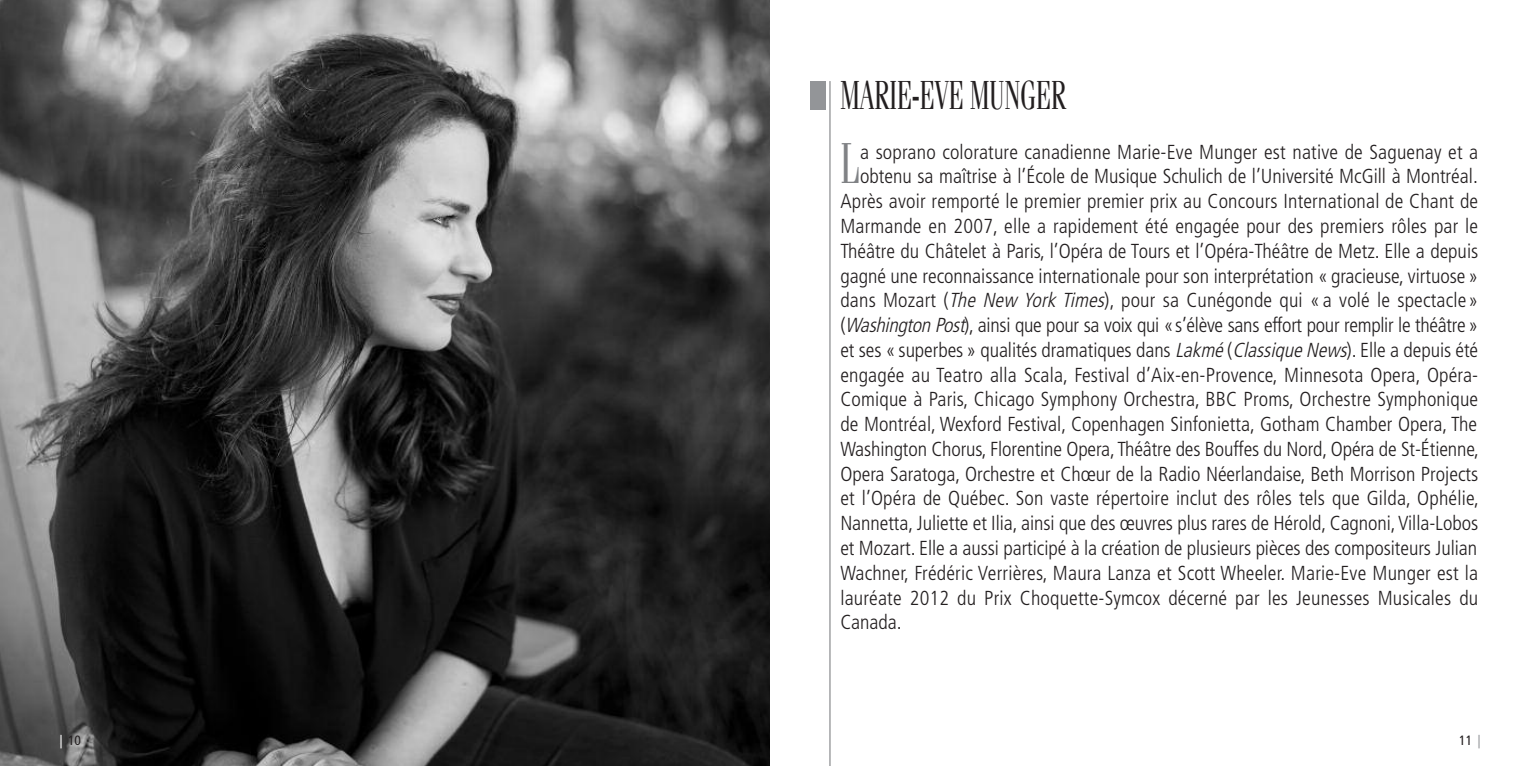
<style>
.page{position:relative;width:1539px;height:766px;background:#fff}
.page>*{position:absolute;margin:0;border:0;box-sizing:border-box;transform-origin:0 0}
.t1{font:57.6px "Fenice";color:#808285;scale:.6 1}
.t2{font:40.5px "Fenice";color:#231f20;scale:.6 1}
.t3{font:300 condensed 20.25px "Frutiger";color:#231f20}
.t4{font:condensed 13.5px "Frutiger";color:#231f20}
.s1{font-style:italic}
.s2{font-family:"Grotesque";color:#fff}
.s3{font-family:"Grotesque";color:#939598}
</style>
<div class="page">
<img style="left:0;top:0;width:770px;height:765px">
<hr style="left:829px;top:81px;width:2px;height:684px;background:#808285">
<div style="left:810px;top:81px;width:15px;height:28px;background:#939598"></div>
<h2 class="t2" style="left:840px;top:81px;width:378px">MARIE-EVE MUNGER</h2>
<h1 class="t1" style="left:840px;top:143px;width:35px">L</h1>
<p class="t3" style="left:860px;top:143px;width:620px">a soprano colorature canadienne Marie-Eve Munger est native de Saguenay et a</p>
<p class="t3" style="left:860px;top:168px;width:619px">obtenu sa maîtrise à l’École de Musique Schulich de l’Université McGill à Montréal.</p>
<p class="t3" style="left:840px;top:193px;width:639px">Après avoir remporté le premier premier prix au Concours International de Chant de</p>
<p class="t3" style="left:840px;top:218px;width:639px">Marmande en 2007, elle a rapidement été engagée pour des premiers rôles par le</p>
<p class="t3" style="left:840px;top:242px;width:639px">Théâtre du Châtelet à Paris, l’Opéra de Tours et l’Opéra-Théâtre de Metz. Elle a depuis</p>
<p class="t3" style="left:840px;top:267px;width:639px">gagné une reconnaissance internationale pour son interprétation «gracieuse, virtuose»</p>
<p class="t3" style="left:840px;top:292px;width:639px">dans Mozart (<span class="s1">TheNewYorkTimes</span>), pour sa Cunégonde qui «a volé le spectacle»</p>
<p class="t3" style="left:840px;top:317px;width:639px">(<span class="s1">WashingtonPost</span>), ainsi que pour sa voix qui «s’élève sans effort pour remplir le théâtre»</p>
<p class="t3" style="left:840px;top:341px;width:639px">et ses «superbes» qualités dramatiques dans <span class="s1">Lakmé</span>(<span class="s1">ClassiqueNews</span>). Elle a depuis été</p>
<p class="t3" style="left:840px;top:366px;width:639px">engagée au Teatro alla Scala, Festival d’Aix-en-Provence, Minnesota Opera, Opéra-</p>
<p class="t3" style="left:840px;top:391px;width:639px">Comique à Paris, Chicago Symphony Orchestra, BBC Proms, Orchestre Symphonique</p>
<p class="t3" style="left:840px;top:416px;width:638px">de Montréal, Wexford Festival, Copenhagen Sinfonietta, Gotham Chamber Opera, The</p>
<p class="t3" style="left:840px;top:440px;width:640px">Washington Chorus, Florentine Opera,Théâtre des Bouffes du Nord, Opéra de St-Étienne,</p>
<p class="t3" style="left:840px;top:465px;width:639px">Opera Saratoga, Orchestre et Chœur de la Radio Néerlandaise, Beth Morrison Projects</p>
<p class="t3" style="left:840px;top:490px;width:640px">et l’Opéra de Québec. Son vaste répertoire inclut des rôles tels que Gilda, Ophélie,</p>
<p class="t3" style="left:840px;top:515px;width:639px">Nannetta, Juliette et Ilia, ainsi que des œuvres plus rares de Hérold, Cagnoni,Villa-Lobos</p>
<p class="t3" style="left:840px;top:539px;width:638px">et Mozart. Elle a aussi participé à la création de plusieurs pièces des compositeurs Julian</p>
<p class="t3" style="left:840px;top:564px;width:639px">Wachner, Frédéric Verrières, Maura Lanza et Scott Wheeler. Marie-Eve Munger est la</p>
<p class="t3" style="left:840px;top:589px;width:639px">lauréate 2012 du Prix Choquette-Symcox décerné par les Jeunesses Musicales du</p>
<p class="t3" style="left:840px;top:614px;width:63px">Canada.</p>
<p class="t4" style="left:57px;top:734px;width:25px"><span class="s2">|</span>10</p>
<p class="t4" style="left:1459px;top:734px;width:25px">11<span class="s3">|</span></p>
</div>
